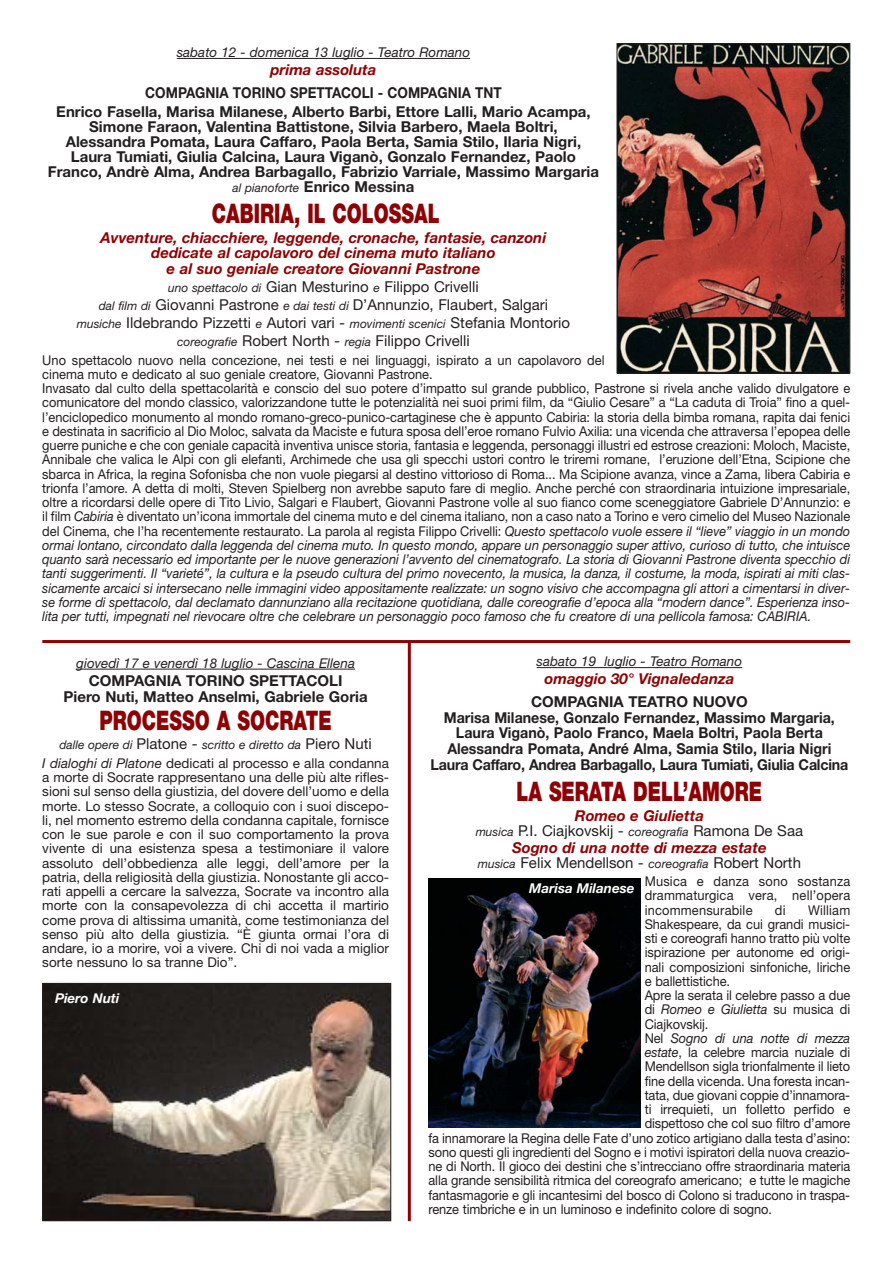
<style>
.page{position:relative;width:893px;height:1263px;background:#fff}
.page>*{position:absolute;margin:0;border:0;box-sizing:border-box;transform-origin:0 0}
.t1{font:900 27px "Helvetica Neue";color:#8d0305;scale:.7 1}
.t2{font:700 15px/15.8px "Helvetica Neue";color:#231f20;text-align:center}
.t3{font:15px/18px "Helvetica Neue";color:#231f20;text-align:center}
.t4{font:italic 700 15px/15.8px "Helvetica Neue";color:#8d0305;text-align:center}
.t5{font:700 15px/19.2px "Helvetica Neue";color:#231f20;text-align:center;scale:.9 1}
.t6{font:13.5px/14.2px "Helvetica Neue";letter-spacing:-.005em;color:#231f20;text-align:justify;scale:.95 1}
.t7{font:13.5px/14.2px "Helvetica Neue";letter-spacing:-.005em;color:#231f20;text-align:justify}
.t8{font:italic 13.5px "Helvetica Neue";color:#231f20}
.t9{font:italic 13.5px "Helvetica Neue";color:#231f20;scale:.95 1}
.t10{font:italic 700 13.5px "Helvetica Neue";color:#fff}
.t11{font:13.5px "Helvetica Neue";letter-spacing:.015em;color:#231f20;scale:.95 1}
.t12{font:italic 12px "Helvetica Neue";color:#231f20}
.s1{font-weight:400;font-style:italic;font-size:12px}
.s2{font-style:italic;font-size:12px}
.s3{font-style:italic}
.s4{font-style:normal;font-size:15px}
.s5{font-weight:700;font-style:italic;color:#8d0305}
.s6{font-weight:400;font-size:12px;color:#231f20}
.s7{font-weight:400;font-style:normal;color:#231f20}
.s8{font-weight:400;color:#231f20}
.s9{font-style:normal}
</style>
<div class="page">
<hr style="left:537px;top:667px;width:121px;height:1px;background:#231f20">
<hr style="left:656px;top:667px;width:86px;height:1px;background:#231f20">
<hr style="left:177px;top:58px;width:209px;height:1px;background:#231f20">
<hr style="left:384px;top:58px;width:86px;height:1px;background:#231f20">
<img style="left:44px;top:985px;width:345px;height:234px">
<div style="left:42px;top:983px;width:349px;height:238px;border:1px solid #231f20"></div>
<img style="left:619px;top:45px;width:229px;height:326px">
<div style="left:617px;top:43px;width:233px;height:330px;border:1px solid #231f20"></div>
<hr style="left:42px;top:640px;width:808px;height:3px;background:#8d0305">
<hr style="left:408px;top:641px;width:3px;height:580px;background:#8d0305">
<hr style="left:76px;top:669px;width:279px;height:1px;background:#231f20">
<img style="left:429px;top:878px;width:211px;height:250px">
<p class="t8" style="left:177px;top:47px;width:295px">sabato 12 - domenica 13 luglio - Teatro Romano</p>
<p class="t4" style="left:270px;top:63px;width:107px">prima assoluta</p>
<p class="t5" style="left:56px;top:84px;width:595px">COMPAGNIA TORINO SPETTACOLI - COMPAGNIA TNT<br>Enrico Fasella, Marisa Milanese, Alberto Barbi, Ettore Lalli, Mario Acampa,</p>
<p class="t2" style="left:48px;top:120px;width:553px;line-height:15px">Simone Faraon, Valentina Battistone, Silvia Barbero, Maela Boltri, Alessandra Pomata, Laura Caffaro, Paola Berta, Samia Stilo, Ilaria Nigri, Laura Tumiati, Giulia Calcina, Laura Viganò, Gonzalo Fernandez, Paolo Franco, Andrè Alma, Andrea Barbagallo, Fabrizio Varriale, Massimo Margaria <span class="s1">al pianoforte</span> Enrico Messina</p>
<h1 class="t1" style="left:212px;top:203px;width:327px">CABIRIA, IL COLOSSAL</h1>
<p class="t4" style="left:101px;top:231px;width:447px">Avventure, chiacchiere, leggende, cronache, fantasie, canzoni dedicate al capolavoro del cinema muto italiano<br>e al suo geniale creatore Giovanni Pastrone</p>
<p class="t3" style="left:77px;top:279px;width:495px"><span class="s2">uno spettacolo di</span> Gian Mesturino <span class="s2">e</span> Filippo Crivelli<br><span class="s2">dal film di</span> Giovanni Pastrone <span class="s2">e dai testi di</span> D’Annunzio, Flaubert, Salgari <span class="s2">musiche</span> Ildebrando Pizzetti <span class="s2">e</span> Autori vari <span class="s3">-</span> <span class="s2">movimenti scenici</span> Stefania Montorio <span class="s2">coreografie</span> Robert North <span class="s3">-</span> <span class="s2">regia</span> Filippo Crivelli</p>
<p class="t6" style="left:42px;top:354px;width:852px;text-align:left">Uno spettacolo nuovo nella concezione, nei testi e nei linguaggi, ispirato a un capolavoro del<br>cinema muto e dedicato al suo geniale creatore, Giovanni Pastrone.<br>Invasato dal culto della spettacolarità e conscio del suo potere d’impatto sul grande pubblico, Pastrone si rivela anche valido divulgatore e comunicatore del mondo classico, valorizzandone tutte le potenzialità nei suoi primi film, da “Giulio Cesare” a “La caduta di Troia” fino a quel&shy;l’enciclopedico monumento al mondo romano-greco-punico-cartaginese che è appunto Cabiria: la storia della bimba romana, rapita dai fenici e destinata in sacrificio al Dio Moloc, salvata da Maciste e futura sposa dell’eroe romano Fulvio Axilia: una vicenda che attraversa l’epopea delle guerre puniche e che con geniale capacità inventiva unisce storia, fantasia e leggenda, personaggi illustri ed estrose creazioni: Moloch, Maciste, Annibale che valica le Alpi con gli elefanti, Archimede che usa gli specchi ustori contro le triremi romane, l’eruzione dell’Etna, Scipione che sbarca in Africa, la regina Sofonisba che non vuole piegarsi al destino vittorioso di Roma... Ma Scipione avanza, vince a Zama, libera Cabiria e trionfa l’amore. A detta di molti, Steven Spielberg non avrebbe saputo fare di meglio. Anche perché con straordinaria intuizione impresariale, oltre a ricordarsi delle opere di Tito Livio, Salgari e Flaubert, Giovanni Pastrone volle al suo fianco come sceneggiatore Gabriele D’Annunzio: e il film <span class="s3">Cabiria</span> è diventato un’icona immortale del cinema muto e del cinema italiano, non a caso nato a Torino e vero cimelio del Museo Nazionale del Cinema, che l’ha recentemente restaurato. La parola al regista Filippo Crivelli: <span class="s3">Questo spettacolo vuole essere il “lieve” viaggio in un mondo ormai lontano, circondato dalla leggenda del cinema muto. In questo mondo, appare un personaggio super attivo, curioso di tutto, che intuisce quanto sarà necessario ed importante per le nuove generazioni l’avvento del cinematografo. La storia di Giovanni Pastrone diventa specchio di tanti suggerimenti. Il “varieté”, la cultura e la pseudo cultura del primo novecento, la musica, la danza, il costume, la moda, ispirati ai miti clas&shy;sicamente arcaici si intersecano nelle immagini video appositamente realizzate: un sogno visivo che accompagna gli attori a cimentarsi in diver&shy;se forme di spettacolo, dal declamato dannunziano alla recitazione quotidiana, dalle coreografie d’epoca alla “modern dance”. Esperienza inso&shy;lita per tutti, impegnati nel rievocare oltre che celebrare un personaggio poco famoso che fu creatore di una pellicola famosa: CABIRIA.</span></p>
<p class="t8" style="left:76px;top:658px;width:280px">giovedì 17 e venerdì 18 luglio - Cascina Ellena</p>
<p class="t2" style="left:64px;top:674px;width:306px">COMPAGNIA TORINO SPETTACOLI<br>Piero Nuti, Matteo Anselmi, Gabriele Goria</p>
<h1 class="t1" style="left:100px;top:711px;width:333px">PROCESSO A SOCRATE</h1>
<p class="t12" style="left:59px;top:741px;width:314px">dalle opere di <span class="s4">Platone -</span> scritto e diretto da <span class="s4">Piero Nuti</span></p>
<p class="t7" style="left:42px;top:757px;width:348px"><span class="s3">I dialoghi di Platone</span> dedicati al processo e alla condanna a morte di Socrate rappresentano una delle più alte rifles&shy;sioni sul senso della giustizia, del dovere dell’uomo e della morte. Lo stesso Socrate, a colloquio con i suoi discepo&shy;li, nel momento estremo della condanna capitale, fornisce con le sue parole e con il suo comportamento la prova vivente di una esistenza spesa a testimoniare il valore assoluto dell’obbedienza alle leggi, dell’amore per la patria, della religiosità della giustizia. Nonostante gli acco&shy;rati appelli a cercare la salvezza, Socrate va incontro alla morte con la consapevolezza di chi accetta il martirio come prova di altissima umanità, come testimonianza del senso più alto della giustizia. “È giunta ormai l’ora di andare, io a morire, voi a vivere. Chi di noi vada a miglior sorte nessuno lo sa tranne Dio”.</p>
<p class="t10" style="left:55px;top:994px;width:66px">Piero Nuti</p>
<p class="t8" style="left:537px;top:657px;width:207px">sabato 19 luglio - Teatro Romano</p>
<p class="t4" style="left:544px;top:672px;width:191px">omaggio 30° Vignaledanza</p>
<p class="t2" style="left:431px;top:695px;width:419px">COMPAGNIA TEATRO NUOVO<br>Marisa Milanese, Gonzalo Fernandez, Massimo Margaria, Laura Viganò, Paolo Franco, Maela Boltri, Paola Berta Alessandra Pomata, André Alma, Samia Stilo, Ilaria Nigri Laura Caffaro, Andrea Barbagallo, Laura Tumiati, Giulia Calcina</p>
<h1 class="t1" style="left:516px;top:781px;width:353px">LA SERATA DELL’AMORE</h1>
<p class="t3" style="left:476px;top:809px;width:329px;line-height:15px"><span class="s5">Romeo e Giulietta<br></span><span class="s2">musica</span> P.I. Ciajkovskij <span class="s3">-</span> <span class="s2">coreografia</span> Ramona De Saa</p>
<p class="t4" style="left:478px;top:841px;width:325px;line-height:15px">Sogno di una notte di mezza estate<br><span class="s6">musica</span> <span class="s7">Felix Mendellson</span> <span class="s8">-</span> <span class="s6">coreografia</span> <span class="s7">Robert North</span></p>
<p class="t6" style="left:645px;top:875px;width:218px">Musica e danza sono sostanza drammaturgica vera, nell’opera incommensurabile</p>
<p class="t10" style="left:529px;top:883px;width:107px">Marisa Milanese</p>
<p class="t6" style="left:775px;top:904px;width:13px">di</p>
<p class="t11" style="left:808px;top:905px;width:46px">William</p>
<p class="t6" style="left:645px;top:918px;width:218px">Shakespeare, da cui grandi musici-</p>
<p class="t6" style="left:645px;top:932px;width:218px">sti e coreografi hanno tratto più volte</p>
<p class="t6" style="left:645px;top:947px;width:218px">ispirazione per autonome ed origi-</p>
<p class="t6" style="left:645px;top:961px;width:218px">nali composizioni sinfoniche, liriche</p>
<p class="t6" style="left:645px;top:975px;width:92px">e ballettistiche.</p>
<p class="t6" style="left:645px;top:989px;width:218px">Apre la serata il celebre passo a due</p>
<p class="t9" style="left:645px;top:1005px;width:218px"><span class="s9">di</span> Romeo e Giulietta <span class="s9">su musica di</span></p>
<p class="t6" style="left:645px;top:1018px;width:69px">Ciajkovskij.</p>
<p class="t9" style="left:645px;top:1033px;width:218px"><span class="s9">Nel</span> Sogno di una notte di mezza</p>
<p class="t6" style="left:645px;top:1046px;width:218px"><span class="s3">estate</span>, la celebre marcia nuziale di</p>
<p class="t6" style="left:645px;top:1061px;width:218px">Mendellson sigla trionfalmente il lieto</p>
<p class="t6" style="left:645px;top:1075px;width:218px">fine della vicenda. Una foresta incan-</p>
<p class="t6" style="left:645px;top:1089px;width:218px">tata, due giovani coppie d’innamora-</p>
<p class="t6" style="left:645px;top:1103px;width:218px">ti irrequieti, un folletto perfido e</p>
<p class="t6" style="left:645px;top:1118px;width:218px">dispettoso che col suo filtro d’amore</p>
<p class="t6" style="left:429px;top:1132px;width:445px">fa innamorare la Regina delle Fate d’uno zotico artigiano dalla testa d’asino:</p>
<p class="t6" style="left:429px;top:1146px;width:445px">sono questi gli ingredienti del Sogno e i motivi ispiratori della nuova creazio-</p>
<p class="t6" style="left:429px;top:1160px;width:445px">ne di North. Il gioco dei destini che s’intrecciano offre straordinaria materia</p>
<p class="t6" style="left:429px;top:1175px;width:445px">alla grande sensibilità ritmica del coreografo americano; e tutte le magiche</p>
<p class="t6" style="left:429px;top:1189px;width:445px">fantasmagorie e gli incantesimi del bosco di Colono si traducono in traspa-</p>
<p class="t6" style="left:429px;top:1203px;width:363px">renze timbriche e in un luminoso e indefinito colore di sogno.</p>
</div>
